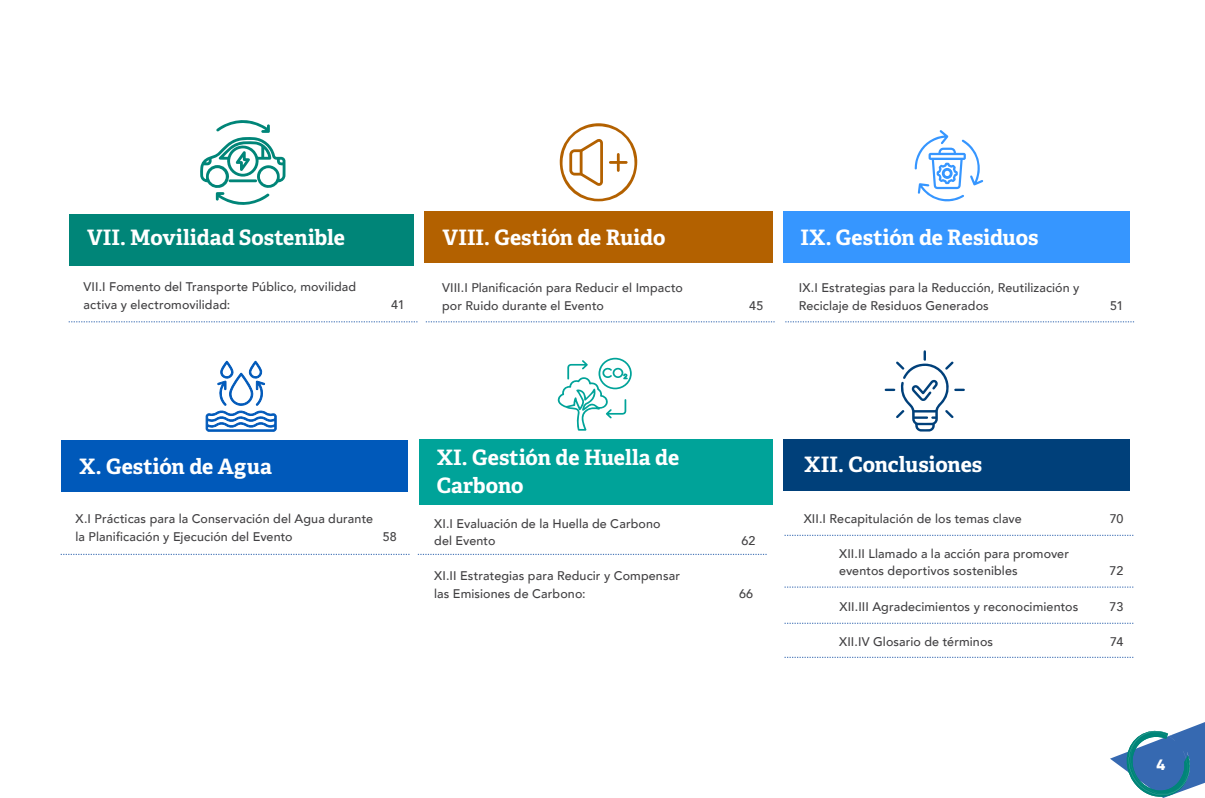
<style>
.page{position:relative;width:1205px;height:798px;background:#fff}
.page>*{position:absolute;margin:0;border:0;box-sizing:border-box;transform-origin:0 0}
.t1{font:700 21.25px/27.5px "Adelle";color:#fff}
.t2{font:800 15px "Gilroy";color:#fff}
.t3{font:500 12.5px/17.5px "Avenir";letter-spacing:.01em;color:#414042}
</style>
<div class="page">
<div style="left:783px;top:439px;width:347px;height:51px;background:#00407a"></div>
<svg style="left:1110px;top:722px;width:95px;height:75px"></svg>
<div style="left:69px;top:214px;width:345px;height:51px;background:#008578"></div>
<div style="left:61px;top:440px;width:347px;height:51px;background:#0059ba"></div>
<div style="left:419px;top:439px;width:353px;height:65px;background:#00a399"></div>
<div style="left:424px;top:211px;width:348px;height:51px;background:#b36100"></div>
<div style="left:783px;top:211px;width:347px;height:51px;background:#3696ff"></div>
<svg style="left:559px;top:123px;width:79px;height:78px"></svg>
<svg style="left:914px;top:130px;width:69px;height:71px"></svg>
<svg style="left:205px;top:360px;width:72px;height:72px"></svg>
<svg style="left:557px;top:357px;width:75px;height:73px"></svg>
<svg style="left:200px;top:120px;width:85px;height:85px"></svg>
<svg style="left:884px;top:350px;width:81px;height:81px"></svg>
<svg style="left:69px;top:321px;width:348px;height:1px"></svg>
<svg style="left:61px;top:554px;width:348px;height:1px"></svg>
<svg style="left:426px;top:321px;width:348px;height:1px"></svg>
<svg style="left:418px;top:554px;width:348px;height:1px"></svg>
<svg style="left:784px;top:535px;width:349px;height:1px"></svg>
<svg style="left:784px;top:586px;width:349px;height:1px"></svg>
<svg style="left:784px;top:622px;width:349px;height:1px"></svg>
<svg style="left:784px;top:656px;width:349px;height:1px"></svg>
<svg style="left:785px;top:321px;width:349px;height:1px"></svg>
<h1 class="t1" style="left:87px;top:223px;width:259px">VII. Movilidad Sostenible</h1>
<p class="t3" style="left:84px;top:277px;width:274px">VII.I Fomento del Transporte Público, movilidad activa y electromovilidad:</p>
<p class="t3" style="left:391px;top:295px;width:15px">41</p>
<h1 class="t1" style="left:442px;top:223px;width:224px">VIII. Gestión de Ruido</h1>
<h1 class="t1" style="left:800px;top:223px;width:239px">IX. Gestión de Residuos</h1>
<p class="t3" style="left:442px;top:278px;width:242px">VIII.I Planificación para Reducir el Impacto por Ruido durante el Evento</p>
<p class="t3" style="left:749px;top:296px;width:16px">45</p>
<p class="t3" style="left:799px;top:278px;width:282px">IX.I Estrategias para la Reducción, Reutilización y<br>Reciclaje de Residuos Generados</p>
<p class="t3" style="left:1110px;top:296px;width:15px">51</p>
<h1 class="t1" style="left:79px;top:452px;width:194px">X. Gestión de Agua</h1>
<h1 class="t1" style="left:437px;top:443px;width:244px">XI. Gestión de Huella de<br>Carbono</h1>
<h1 class="t1" style="left:804px;top:450px;width:180px">XII. Conclusiones</h1>
<p class="t3" style="left:76px;top:509px;width:299px">X.I Prácticas para la Conservación del Agua durante la Planificación y Ejecución del Evento</p>
<p class="t3" style="left:383px;top:526px;width:15px">58</p>
<p class="t3" style="left:434px;top:514px;width:228px">XI.I Evaluación de la Huella de Carbono del Evento</p>
<p class="t3" style="left:434px;top:566px;width:247px">XI.II Estrategias para Reducir y Compensar las Emisiones de Carbono:</p>
<p class="t3" style="left:741px;top:531px;width:15px">62</p>
<p class="t3" style="left:739px;top:584px;width:16px">66</p>
<p class="t3" style="left:804px;top:509px;width:219px">XII.I Recapitulación de los temas clave</p>
<p class="t3" style="left:1109px;top:509px;width:15px">70</p>
<p class="t3" style="left:839px;top:544px;width:231px">XII.II Llamado a la acción para promover eventos deportivos sostenibles</p>
<p class="t3" style="left:1109px;top:561px;width:15px">72</p>
<p class="t3" style="left:839px;top:596px;width:240px">XII.III Agradecimientos y reconocimientos</p>
<p class="t3" style="left:1109px;top:596px;width:15px">73</p>
<p class="t3" style="left:839px;top:631px;width:155px">XII.IV Glosario de términos</p>
<p class="t3" style="left:1110px;top:631px;width:15px">74</p>
<p class="t2" style="left:1156px;top:754px;width:10px">4</p>
</div>
